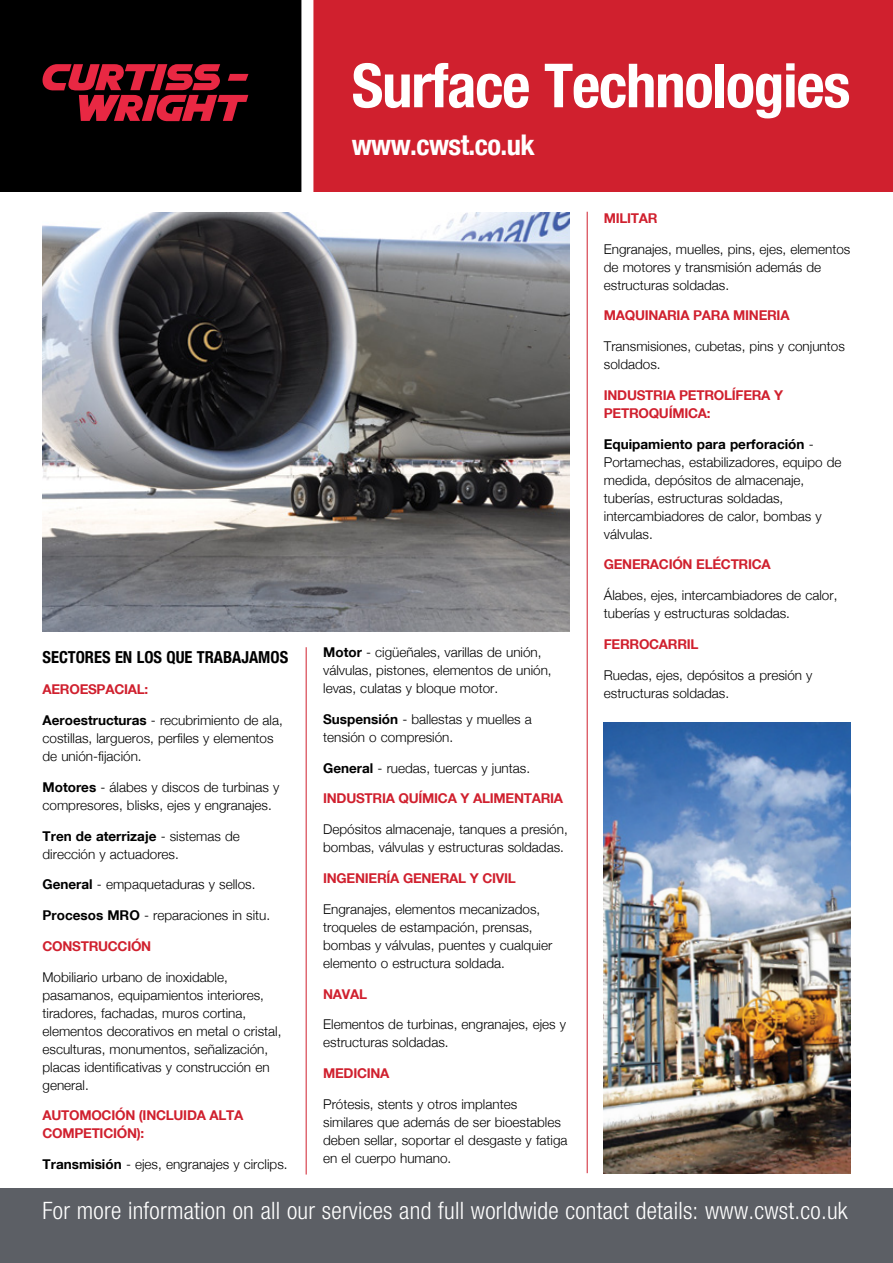
<style>
.page{position:relative;width:893px;height:1263px;background:#fff}
.page>*{position:absolute;margin:0;border:0;box-sizing:border-box;transform-origin:0 0}
.t1{font:700 condensed 60.9px "Helvetica Neue LT Com";letter-spacing:-.02em;color:#fff}
.t2{font:700 condensed 28.5px "Helvetica Neue LT Com";letter-spacing:-.02em;color:#fff}
.t3{font:300 condensed 24px "Helvetica Neue LT Com";letter-spacing:.01em;color:#fff}
.t4{font:700 condensed 16.5px "Helvetica Neue LT Com";color:#000}
.t5{font:300 13.5px/18px "Helvetica Neue";color:#000}
.t6{font:700 13.5px/18px "Helvetica Neue LT Com";letter-spacing:-.02em;color:#d0202e}
.t7{font:700 13.5px "Helvetica Neue LT Com";color:#000}
.s1{font-family:"Helvetica Neue LT Com";font-weight:700}
.s2{font-family:"Helvetica Neue";font-weight:300}
</style>
<div class="page">
<img style="left:43px;top:213px;width:527px;height:418px">
<img style="left:604px;top:723px;width:246px;height:450px">
<div style="left:0;top:1188px;width:893px;height:75px;background:#5c5f65"></div>
<div style="left:313px;top:0;width:580px;height:191px;background:#d0202e"></div>
<div style="left:0;top:0;width:307px;height:191px;background:#000"></div>
<svg style="left:43px;top:64px;width:205px;height:57px"></svg>
<div style="left:301px;top:0;width:12px;height:200px;background:#fff"></div>
<hr style="left:306px;top:647px;width:1px;height:527px;background:#d0202e">
<hr style="left:587px;top:212px;width:1px;height:961px;background:#d0202e">
<p class="t4" style="left:43px;top:648px;width:247px">SECTORES EN LOS QUE TRABAJAMOS</p>
<p class="t6" style="left:43px;top:680px;width:107px">AEROESPACIAL:</p>
<p class="t5" style="left:43px;top:710px;width:242px"><span class="s1">Aeroestructuras</span> - recubrimiento de ala, costillas, largueros, perfiles y elementos de unión-fijación.</p>
<p class="t5" style="left:43px;top:777px;width:238px"><span class="s1">Motores</span> - álabes y discos de turbinas y compresores, blisks, ejes y engranajes.</p>
<p class="t7" style="left:43px;top:827px;width:199px">Tren de aterrizaje <span class="s2">- sistemas de</span></p>
<p class="t5" style="left:43px;top:844px;width:138px">dirección y actuadores.</p>
<p class="t5" style="left:43px;top:874px;width:215px"><span class="s1">General</span> - empaquetaduras y sellos.</p>
<p class="t5" style="left:43px;top:905px;width:229px"><span class="s1">Procesos MRO</span> - reparaciones in situ.</p>
<p class="t6" style="left:43px;top:936px;width:110px">CONSTRUCCIÓN</p>
<p class="t5" style="left:43px;top:967px;width:240px">Mobiliario urbano de inoxidable, pasamanos, equipamientos interiores, tiradores, fachadas, muros cortina, elementos decorativos en metal o cristal, esculturas, monumentos, señalización, placas identificativas y construcción en general.</p>
<p class="t6" style="left:43px;top:1106px;width:203px">AUTOMOCIÓN (INCLUIDA ALTA<br>COMPETICIÓN):</p>
<p class="t5" style="left:43px;top:1154px;width:247px"><span class="s1">Transmisión</span> - ejes, engranajes y circlips.</p>
<h1 class="t1" style="left:352px;top:49px;width:500px">Surface Technologies</h1>
<h2 class="t2" style="left:352px;top:128px;width:185px">www.cwst.co.uk</h2>
<p class="t5" style="left:323px;top:642px;width:230px"><span class="s1">Motor</span> - cigüeñales, varillas de unión, válvulas, pistones, elementos de unión, levas, culatas y bloque motor.</p>
<p class="t5" style="left:323px;top:709px;width:210px"><span class="s1">Suspensión</span> - ballestas y muelles a tensión o compresión.</p>
<p class="t5" style="left:323px;top:758px;width:208px"><span class="s1">General</span> - ruedas, tuercas y juntas.</p>
<p class="t6" style="left:323px;top:789px;width:241px">INDUSTRIA QUÍMICA Y ALIMENTARIA</p>
<p class="t5" style="left:323px;top:819px;width:246px">Depósitos almacenaje, tanques a presión, bombas, válvulas y estructuras soldadas.</p>
<p class="t6" style="left:323px;top:869px;width:194px">INGENIERÍA GENERAL Y CIVIL</p>
<p class="t5" style="left:323px;top:899px;width:231px">Engranajes, elementos mecanizados, troqueles de estampación, prensas, bombas y válvulas, puentes y cualquier elemento o estructura soldada.</p>
<p class="t6" style="left:323px;top:984px;width:45px">NAVAL</p>
<p class="t5" style="left:323px;top:1014px;width:244px">Elementos de turbinas, engranajes, ejes y estructuras soldadas.</p>
<p class="t6" style="left:323px;top:1064px;width:68px">MEDICINA</p>
<p class="t5" style="left:323px;top:1094px;width:246px">Prótesis, stents y otros implantes similares que además de ser bioestables deben sellar, soportar el desgaste y fatiga en el cuerpo humano.</p>
<p class="t6" style="left:604px;top:209px;width:55px">MILITAR</p>
<p class="t5" style="left:604px;top:239px;width:248px">Engranajes, muelles, pins, ejes, elementos de motores y transmisión además de estructuras soldadas.</p>
<p class="t6" style="left:604px;top:306px;width:187px">MAQUINARIA PARA MINERIA</p>
<p class="t5" style="left:604px;top:336px;width:243px">Transmisiones, cubetas, pins y conjuntos soldados.</p>
<p class="t6" style="left:604px;top:386px;width:181px">INDUSTRIA PETROLÍFERA Y<br>PETROQUÍMICA:</p>
<p class="t7" style="left:604px;top:435px;width:211px">Equipamiento para perforación <span class="s2">-</span></p>
<p class="t5" style="left:604px;top:452px;width:239px">Portamechas, estabilizadores, equipo de medida, depósitos de almacenaje, tuberías, estructuras soldadas, intercambiadores de calor, bombas y válvulas.</p>
<p class="t6" style="left:604px;top:555px;width:168px">GENERACIÓN ELÉCTRICA</p>
<p class="t5" style="left:604px;top:585px;width:235px">Álabes, ejes, intercambiadores de calor, tuberías y estructuras soldadas.</p>
<p class="t6" style="left:604px;top:635px;width:96px">FERROCARRIL</p>
<p class="t5" style="left:604px;top:665px;width:210px">Ruedas, ejes, depósitos a presión y estructuras soldadas.</p>
<h3 class="t3" style="left:43px;top:1197px;width:807px">For more information on all our services and full worldwide contact details: www.cwst.co.uk</h3>
</div>
